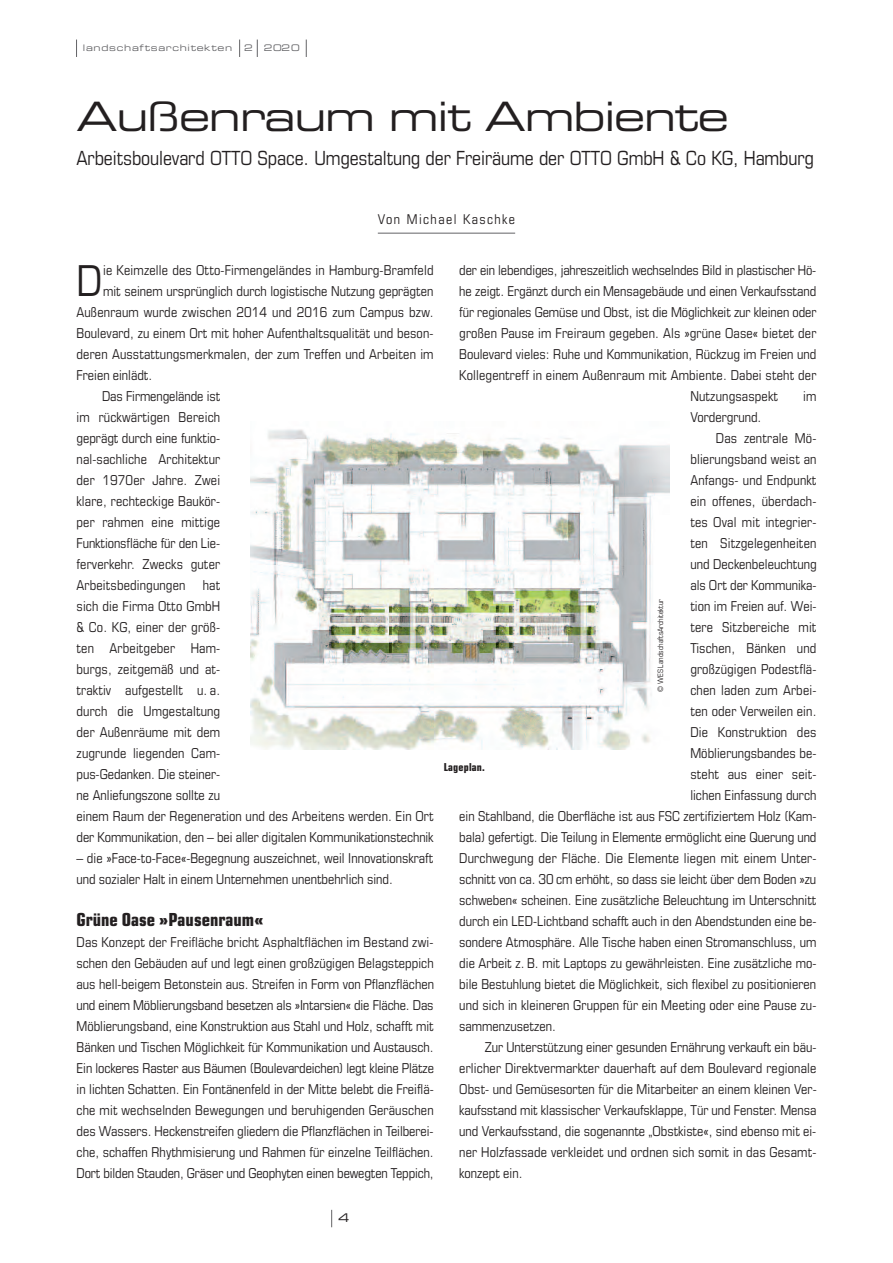
<style>
.page{position:relative;width:893px;height:1263px;background:#fff}
.page>*{position:absolute;margin:0;border:0;box-sizing:border-box;transform-origin:0 0}
.t1{font:condensed 42.6px "Eurostile";color:#231f20}
.t2{font:40.5px "Eurostile Extended Two";letter-spacing:-.03em;color:#231f20}
.t3{font:condensed 19.5px "Eurostile";letter-spacing:-.005em;color:#231f20}
.t4{font:700 condensed 18px "Eurostile";color:#231f20}
.t5{font:condensed 13.65px/21px "Eurostile";color:#231f20}
.t6{font:condensed 13.5px "Eurostile";letter-spacing:.105em;color:#231f20}
.t7{font:12px "Eurostile Extended Two";color:#231f20}
.t8{font:700 condensed 10.95px "Eurostile";letter-spacing:.015em;color:#231f20}
.t9{font:9px "Eurostile Extended Two";letter-spacing:.075em;color:#636366}
.t10{font:condensed 7.5px "Eurostile";color:#231f20}
</style>
<div class="page">
<svg style="left:76px;top:40px;width:1px;height:17px"></svg>
<svg style="left:239px;top:40px;width:1px;height:17px"></svg>
<svg style="left:257px;top:40px;width:1px;height:17px"></svg>
<svg style="left:306px;top:40px;width:1px;height:17px"></svg>
<svg style="left:331px;top:1210px;width:1px;height:17px"></svg>
<hr style="left:378px;top:233px;width:137px;height:1px;background:#636366">
<img style="left:250px;top:429px;width:420px;height:320px">
<div style="left:658px;top:515px;width:12px;height:177px;background:#fff"></div>
<p class="t9" style="left:83px;top:45px;width:151px">landschaftsarchitekten</p>
<p class="t9" style="left:244px;top:45px;width:57px">2 2020</p>
<p class="t2" style="left:77px;top:102px;width:654px">Außenraum mit Ambiente</p>
<p class="t3" style="left:77px;top:151px;width:739px">Arbeitsboulevard OTTO Space. Umgestaltung der Freiräume der OTTO GmbH &amp; Co KG, Hamburg</p>
<p class="t6" style="left:378px;top:215px;width:139px">Von Michael Kaschke</p>
<p class="t1" style="left:77px;top:265px;width:28px">D</p>
<p class="t5" style="left:103px;top:261px;width:332px">ie Keimzelle des Otto-Firmengeländes in Hamburg-Bramfeld</p>
<p class="t5" style="left:103px;top:282px;width:332px">mit seinem ursprünglich durch logistische Nutzung geprägten</p>
<p class="t5" style="left:77px;top:303px;width:359px">Außenraum wurde zwischen 2014 und 2016 zum Campus bzw.</p>
<p class="t5" style="left:77px;top:324px;width:358px">Boulevard, zu einem Ort mit hoher Aufenthaltsqualität und beson-</p>
<p class="t5" style="left:77px;top:345px;width:359px">deren Ausstattungsmerkmalen, der zum Treffen und Arbeiten im</p>
<p class="t5" style="left:77px;top:366px;width:77px">Freien einlädt.</p>
<p class="t5" style="left:102px;top:387px;width:120px">Das Firmengelände ist</p>
<p class="t5" style="left:77px;top:408px;width:145px">im rückwärtigen Bereich</p>
<p class="t5" style="left:77px;top:429px;width:145px">geprägt durch eine funktio-</p>
<p class="t5" style="left:77px;top:450px;width:145px">nal-sachliche Architektur</p>
<p class="t5" style="left:77px;top:471px;width:145px">der 1970er Jahre. Zwei</p>
<p class="t5" style="left:77px;top:492px;width:145px">klare, rechteckige Baukör-</p>
<p class="t5" style="left:77px;top:513px;width:145px">per rahmen eine mittige</p>
<p class="t5" style="left:77px;top:534px;width:145px">Funktionsfläche für den Lie-</p>
<p class="t5" style="left:77px;top:555px;width:145px">ferverkehr. Zwecks guter</p>
<p class="t5" style="left:77px;top:576px;width:110px">Arbeitsbedingungen</p>
<p class="t5" style="left:77px;top:576px;width:359px;text-indent:126px">hat<br>sich die Firma Otto GmbH<br>&amp; Co. KG, einer der größ-<br>ten Arbeitgeber Ham-<br>burgs, zeitgemäß und at-<br>traktiv aufgestellt u. a.<br>durch die Umgestaltung<br>der Außenräume mit dem<br>zugrunde liegenden Cam-<br>pus-Gedanken. Die steiner-<br>ne Anliefungszone sollte zu<br>einem Raum der Regeneration und des Arbeitens werden. Ein Ort der Kommunikation, den – bei aller digitalen Kommunikationstechnik</p>
<p class="t5" style="left:77px;top:848px;width:358px">– die »Face-to-Face«-Begegnung auszeichnet, weil Innovationskraft und sozialer Halt in einem Unternehmen unentbehrlich sind.</p>
<p class="t4" style="left:77px;top:913px;width:189px">Grüne Oase »Pausenraum«</p>
<p class="t5" style="left:77px;top:933px;width:359px;text-align:justify">Das Konzept der Freifläche bricht Asphaltflächen im Bestand zwi&shy;schen den Gebäuden auf und legt einen großzügigen Belagsteppich aus hell-beigem Betonstein aus. Streifen in Form von Pflanzflächen und einem Möblierungsband besetzen als »Intarsien« die Fläche. Das Möblierungsband, eine Konstruktion aus Stahl und Holz, schafft mit Bänken und Tischen Möglichkeit für Kommunikation und Austausch.<br>Ein lockeres Raster aus Bäumen (Boulevardeichen) legt kleine Plätze in lichten Schatten. Ein Fontänenfeld in der Mitte belebt die Freiflä&shy;che mit wechselnden Bewegungen und beruhigenden Geräuschen des Wassers. Heckenstreifen gliedern die Pflanzflächen in Teilberei&shy;che, schaffen Rhythmisierung und Rahmen für einzelne Teilflächen.<br>Dort bilden Stauden, Gräser und Geophyten einen bewegten Teppich,</p>
<p class="t5" style="left:459px;top:261px;width:358px">der ein lebendiges, jahreszeitlich wechselndes Bild in plastischer Hö-</p>
<p class="t5" style="left:459px;top:282px;width:358px">he zeigt. Ergänzt durch ein Mensagebäude und einen Verkaufsstand</p>
<p class="t5" style="left:459px;top:303px;width:359px">für regionales Gemüse und Obst, ist die Möglichkeit zur kleinen oder</p>
<p class="t5" style="left:459px;top:324px;width:359px">großen Pause im Freiraum gegeben. Als »grüne Oase« bietet der</p>
<p class="t5" style="left:459px;top:345px;width:358px">Boulevard vieles: Ruhe und Kommunikation, Rückzug im Freien und</p>
<p class="t5" style="left:459px;top:366px;width:359px">Kollegentreff in einem Außenraum mit Ambiente. Dabei steht der</p>
<p class="t5" style="left:690px;top:387px;width:89px">Nutzungsaspekt</p>
<p class="t5" style="left:803px;top:387px;width:15px">im</p>
<p class="t5" style="left:690px;top:408px;width:73px">Vordergrund.</p>
<p class="t5" style="left:716px;top:428px;width:102px">Das zentrale Mö-</p>
<p class="t5" style="left:690px;top:449px;width:128px">blierungsband weist an</p>
<p class="t5" style="left:690px;top:470px;width:128px">Anfangs- und Endpunkt</p>
<p class="t5" style="left:690px;top:491px;width:128px">ein offenes, überdach-</p>
<p class="t5" style="left:690px;top:512px;width:128px">tes Oval mit integrier-</p>
<p class="t5" style="left:690px;top:533px;width:128px">ten Sitzgelegenheiten</p>
<p class="t5" style="left:690px;top:554px;width:128px">und Deckenbeleuchtung</p>
<p class="t5" style="left:690px;top:575px;width:128px">als Ort der Kommunika-</p>
<p class="t5" style="left:690px;top:596px;width:128px">tion im Freien auf. Wei-</p>
<p class="t5" style="left:690px;top:617px;width:128px">tere Sitzbereiche mit</p>
<p class="t5" style="left:690px;top:638px;width:128px">Tischen, Bänken und</p>
<p class="t5" style="left:690px;top:659px;width:128px">großzügigen Podestflä-</p>
<p class="t5" style="left:690px;top:680px;width:128px">chen laden zum Arbei-</p>
<p class="t5" style="left:690px;top:701px;width:128px">ten oder Verweilen ein.</p>
<p class="t5" style="left:690px;top:722px;width:128px">Die Konstruktion des</p>
<p class="t5" style="left:690px;top:743px;width:128px">Möblierungsbandes be-</p>
<p class="t5" style="left:690px;top:764px;width:128px">steht aus einer seit-</p>
<p class="t5" style="left:690px;top:785px;width:128px">lichen Einfassung durch</p>
<p class="t5" style="left:459px;top:806px;width:359px">ein Stahlband, die Oberfläche ist aus FSC zertifiziertem Holz (Kam-</p>
<p class="t5" style="left:459px;top:827px;width:359px">bala) gefertigt. Die Teilung in Elemente ermöglicht eine Querung und</p>
<p class="t5" style="left:459px;top:848px;width:359px">Durchwegung der Fläche. Die Elemente liegen mit einem Unter-</p>
<p class="t5" style="left:459px;top:869px;width:358px">schnitt von ca. 30 cm erhöht, so dass sie leicht über dem Boden »zu</p>
<p class="t5" style="left:459px;top:890px;width:359px">schweben« scheinen. Eine zusätzliche Beleuchtung im Unterschnitt</p>
<p class="t5" style="left:459px;top:911px;width:359px">durch ein LED-Lichtband schafft auch in den Abendstunden eine be-</p>
<p class="t5" style="left:459px;top:932px;width:359px">sondere Atmosphäre. Alle Tische haben einen Stromanschluss, um</p>
<p class="t5" style="left:459px;top:953px;width:359px">die Arbeit z. B. mit Laptops zu gewährleisten. Eine zusätzliche mo-</p>
<p class="t5" style="left:459px;top:974px;width:358px">bile Bestuhlung bietet die Möglichkeit, sich flexibel zu positionieren</p>
<p class="t5" style="left:459px;top:995px;width:359px">und sich in kleineren Gruppen für ein Meeting oder eine Pause zu-</p>
<p class="t5" style="left:459px;top:1016px;width:98px">sammenzusetzen.</p>
<p class="t5" style="left:485px;top:1037px;width:333px">Zur Unterstützung einer gesunden Ernährung verkauft ein bäu-</p>
<p class="t5" style="left:459px;top:1058px;width:359px">erlicher Direktvermarkter dauerhaft auf dem Boulevard regionale</p>
<p class="t5" style="left:459px;top:1079px;width:359px">Obst- und Gemüsesorten für die Mitarbeiter an einem kleinen Ver-</p>
<p class="t5" style="left:459px;top:1100px;width:359px">kaufsstand mit klassischer Verkaufsklappe, Tür und Fenster. Mensa</p>
<p class="t5" style="left:459px;top:1121px;width:358px">und Verkaufsstand, die sogenannte „Obstkiste«, sind ebenso mit ei-</p>
<p class="t5" style="left:459px;top:1142px;width:359px">ner Holzfassade verkleidet und ordnen sich somit in das Gesamt-</p>
<p class="t5" style="left:459px;top:1163px;width:65px">konzept ein.</p>
<p class="t10" style="left:658px;top:692px;width:94px;rotate:-90deg">© WES LandschaftsArchitektur</p>
<p class="t8" style="left:444px;top:763px;width:43px">Lageplan.</p>
<p class="t7" style="left:338px;top:1213px;width:13px">4</p>
</div>
